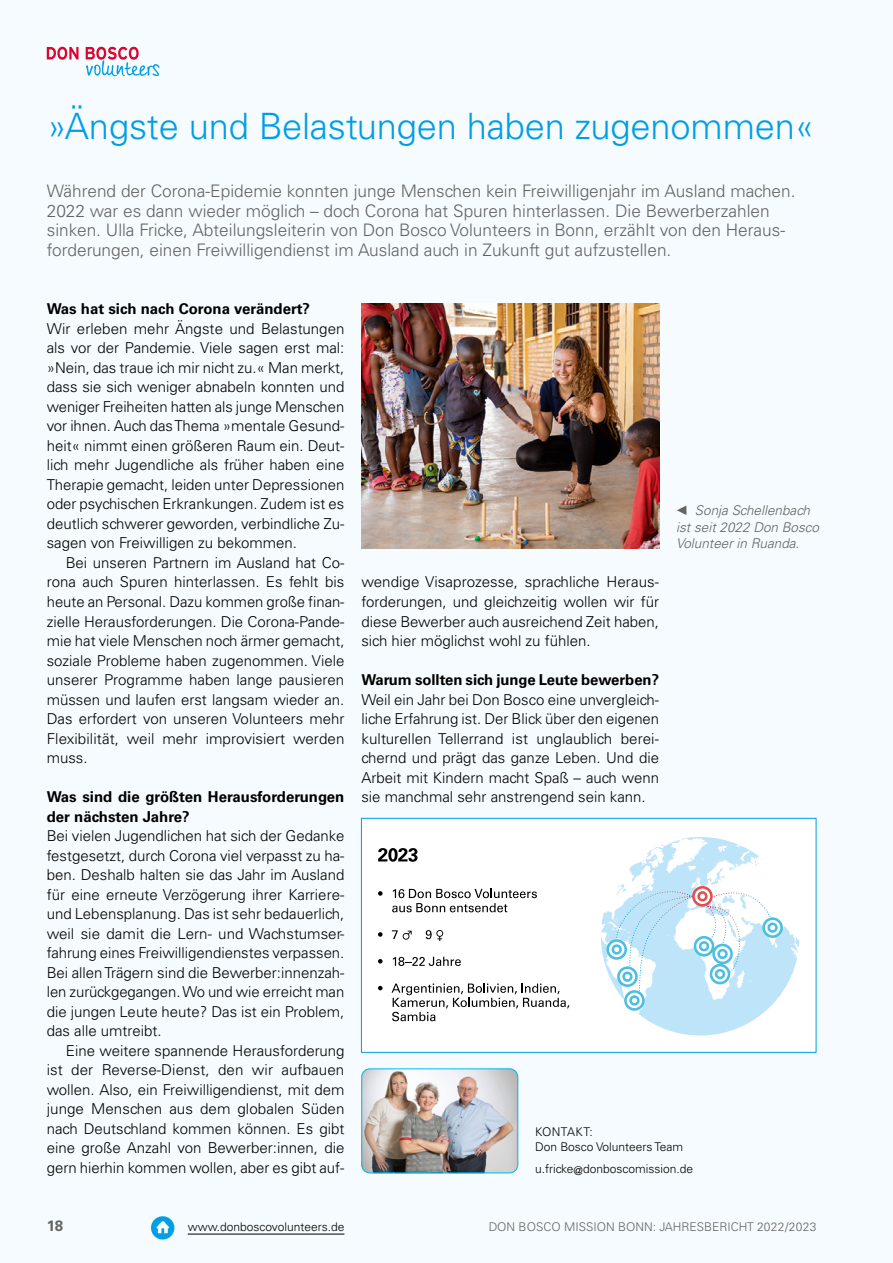
<style>
.page{position:relative;width:893px;height:1263px;background:#f5fbfe}
.page>*{position:absolute;margin:0;border:0;box-sizing:border-box;transform-origin:0 0}
._101_Titel_1{font:300 36.3px "Univers LT Std";letter-spacing:-.005em;color:#009ee3}
._104_Anleser{font:300 17.25px/19.5px "Univers LT Std";color:#636362}
._201_Standard_O{font:300 15px/19.5px "Univers LT Std";color:#000;text-align:justify}
._200_Standard{font:300 15px/19.5px "Univers LT Std";color:#000;text-align:justify}
._202_Standard_O_AO{font:700 15px/19.5px "Univers LT Std";color:#000}
.t1{font:700 15px "Univers LT Std";color:#636362}
._330_B_U{font:italic 300 13.5px/16.5px "Univers LT Std";color:#636362}
.t2{font:300 12px "Univers LT Std";color:#636362}
.Kontakt_Daten{font:300 12px "Univers LT Std";color:#000}
.URL{font:300 12px "Univers LT Std";color:#000}
.Kontakt_Name{font:300 12px "Univers LT Std";color:#000}
.KONTAKT{font:300 12px "Univers LT Std";letter-spacing:.025em;color:#000}
.s1{font-family:"The Antiqua B";font-weight:400;font-style:normal}
</style>
<div class="page">
<svg style="left:47px;top:47px;width:32px;height:13px"></svg>
<svg style="left:86px;top:47px;width:73px;height:29px"></svg>
<img style="left:361px;top:303px;width:298px;height:245px">
<div style="left:361px;top:818px;width:455px;height:235px;background:#fff;border:1px solid #009ee3"></div>
<img style="left:601px;top:837px;width:198px;height:198px;border-radius:99px">
<svg style="left:606px;top:939px;width:21px;height:21px"></svg>
<svg style="left:609px;top:942px;width:15px;height:15px"></svg>
<div style="left:612px;top:944px;width:10px;height:11px;background:#4bbee2;border-radius:50%"></div>
<svg style="left:624px;top:990px;width:21px;height:21px"></svg>
<svg style="left:627px;top:993px;width:15px;height:15px"></svg>
<div style="left:629px;top:995px;width:11px;height:10px;background:#4bbee2;border-radius:50%"></div>
<svg style="left:614px;top:878px;width:80px;height:125px"></svg>
<div style="left:710px;top:964px;width:20px;height:20px;background:#4bbee2;border-radius:50%"></div>
<svg style="left:712px;top:966px;width:16px;height:16px"></svg>
<svg style="left:715px;top:969px;width:10px;height:10px"></svg>
<div style="left:694px;top:936px;width:20px;height:20px;background:#4bbee2;border-radius:50%"></div>
<svg style="left:696px;top:938px;width:16px;height:16px"></svg>
<svg style="left:762px;top:917px;width:21px;height:21px"></svg>
<div style="left:765px;top:920px;width:15px;height:15px;background:#fff;border-radius:50%"></div>
<svg style="left:767px;top:922px;width:11px;height:11px"></svg>
<svg style="left:692px;top:886px;width:21px;height:20px"></svg>
<svg style="left:695px;top:889px;width:15px;height:15px"></svg>
<div style="left:697px;top:891px;width:11px;height:10px;background:#e44f4d;border-radius:50%"></div>
<svg style="left:700px;top:882px;width:75px;height:95px"></svg>
<svg style="left:378px;top:891px;width:5px;height:5px"></svg>
<svg style="left:392px;top:889px;width:145px;height:23px"></svg>
<svg style="left:378px;top:932px;width:5px;height:5px"></svg>
<svg style="left:392px;top:930px;width:20px;height:10px"></svg>
<svg style="left:426px;top:930px;width:17px;height:11px"></svg>
<svg style="left:378px;top:959px;width:5px;height:4px"></svg>
<svg style="left:393px;top:957px;width:68px;height:9px"></svg>
<svg style="left:378px;top:986px;width:5px;height:4px"></svg>
<svg style="left:392px;top:983px;width:177px;height:38px"></svg>
<svg style="left:378px;top:848px;width:40px;height:14px"></svg>
<img style="left:363px;top:1070px;width:155px;height:103px">
<div style="left:361px;top:1068px;width:157px;height:105px;border:1px solid #05bbee;border-radius:8px"></div>
<hr style="left:188px;top:1234px;width:156px;height:1px;background:#000">
<svg style="left:151px;top:1216px;width:23px;height:23px"></svg>
<h1 class="_101_Titel_1" style="left:47px;top:104px;width:770px">»Ängste und Belastungen haben zugenommen«</h1>
<p class="_104_Anleser" style="left:47px;top:182px;width:750px">Während der Corona-Epidemie konnten junge Menschen kein Freiwilligenjahr im Ausland machen.<br>2022 war es dann wieder möglich – doch Corona hat Spuren hinterlassen. Die Bewerberzahlen sinken. Ulla Fricke, Abteilungsleiterin von Don Bosco Volunteers in Bonn, erzählt von den Heraus&shy;forderungen, einen Freiwilligendienst im Ausland auch in Zukunft gut aufzustellen.</p>
<p class="_202_Standard_O_AO" style="left:47px;top:300px;width:265px">Was hat sich nach Corona verändert?</p>
<p class="_201_Standard_O" style="left:47px;top:319px;width:299px">Wir erleben mehr Ängste und Belastungen als vor der Pandemie. Viele sagen erst mal: »Nein, das traue ich mir nicht zu.« Man merkt, dass sie sich weniger abnabeln konnten und weniger Freiheiten hatten als junge Menschen vor ihnen. Auch das Thema »mentale Gesund&shy;heit« nimmt einen größeren Raum ein. Deut&shy;lich mehr Jugendliche als früher haben eine Therapie gemacht, leiden unter Depressionen oder psychischen Erkrankungen. Zudem ist es deutlich schwerer geworden, verbindliche Zu&shy;sagen von Freiwilligen zu bekommen.</p>
<p class="_200_Standard" style="left:47px;top:553px;width:299px;text-indent:19px">Bei unseren Partnern im Ausland hat Co&shy;rona auch Spuren hinterlassen. Es fehlt bis heute an Personal. Dazu kommen große finan&shy;zielle Herausforderungen. Die Corona-Pande&shy;mie hat viele Menschen noch ärmer gemacht, soziale Probleme haben zugenommen. Viele unserer Programme haben lange pausieren müssen und laufen erst langsam wieder an.<br>Das erfordert von unseren Volunteers mehr Flexibilität, weil mehr improvisiert werden muss.</p>
<p class="_202_Standard_O_AO" style="left:47px;top:787px;width:299px">Was sind die größten Herausforderungen der nächsten Jahre?</p>
<p class="_201_Standard_O" style="left:47px;top:826px;width:299px">Bei vielen Jugendlichen hat sich der Gedanke festgesetzt, durch Corona viel verpasst zu ha&shy;ben. Deshalb halten sie das Jahr im Ausland für eine erneute Verzögerung ihrer Karriere&shy;und Lebensplanung. Das ist sehr bedauerlich, weil sie damit die Lern- und Wachstumser&shy;fahrung eines Freiwilligendienstes verpassen.<br>Bei allen Trägern sind die Bewerber:innenzah&shy;len zurückgegangen. Wo und wie erreicht man die jungen Leute heute? Das ist ein Problem, das alle umtreibt.</p>
<p class="_200_Standard" style="left:47px;top:1040px;width:299px;text-indent:19px">Eine weitere spannende Herausforderung ist der Reverse-Dienst, den wir aufbauen wollen. Also, ein Freiwilligendienst, mit dem junge Menschen aus dem globalen Süden nach Deutschland kommen können. Es gibt eine große Anzahl von Bewerber:innen, die gern hierhin kommen wollen, aber es gibt auf-</p>
<p class="_200_Standard" style="left:361px;top:572px;width:299px">wendige Visaprozesse, sprachliche Heraus&shy;forderungen, und gleichzeitig wollen wir für diese Bewerber auch ausreichend Zeit haben, sich hier möglichst wohl zu fühlen.</p>
<p class="_202_Standard_O_AO" style="left:361px;top:670px;width:299px">Warum sollten sich junge Leute bewerben?</p>
<p class="_201_Standard_O" style="left:361px;top:689px;width:299px">Weil ein Jahr bei Don Bosco eine unvergleich&shy;liche Erfahrung ist. Der Blick über den eigenen kulturellen Tellerrand ist unglaublich berei&shy;chernd und prägt das ganze Leben. Und die Arbeit mit Kindern macht Spaß – auch wenn sie manchmal sehr anstrengend sein kann.</p>
<p class="_330_B_U" style="left:676px;top:503px;width:145px"><span class="s1">◀</span> Sonja Schellenbach ist seit 2022 Don Bosco<br>Volunteer in Ruanda.</p>
<p class="KONTAKT" style="left:535px;top:1124px;width:59px">KONTAKT:</p>
<p class="Kontakt_Name" style="left:535px;top:1140px;width:149px">Don Bosco Volunteers Team</p>
<p class="Kontakt_Daten" style="left:535px;top:1162px;width:160px">u.fricke@donboscomission.de</p>
<p class="t1" style="left:47px;top:1217px;width:18px">18</p>
<p class="t2" style="left:489px;top:1219px;width:329px">DON BOSCO MISSION BONN: JAHRESBERICHT 2022/2023</p>
<p class="URL" style="left:188px;top:1219px;width:158px">www.donboscovolunteers.de</p>
</div>
